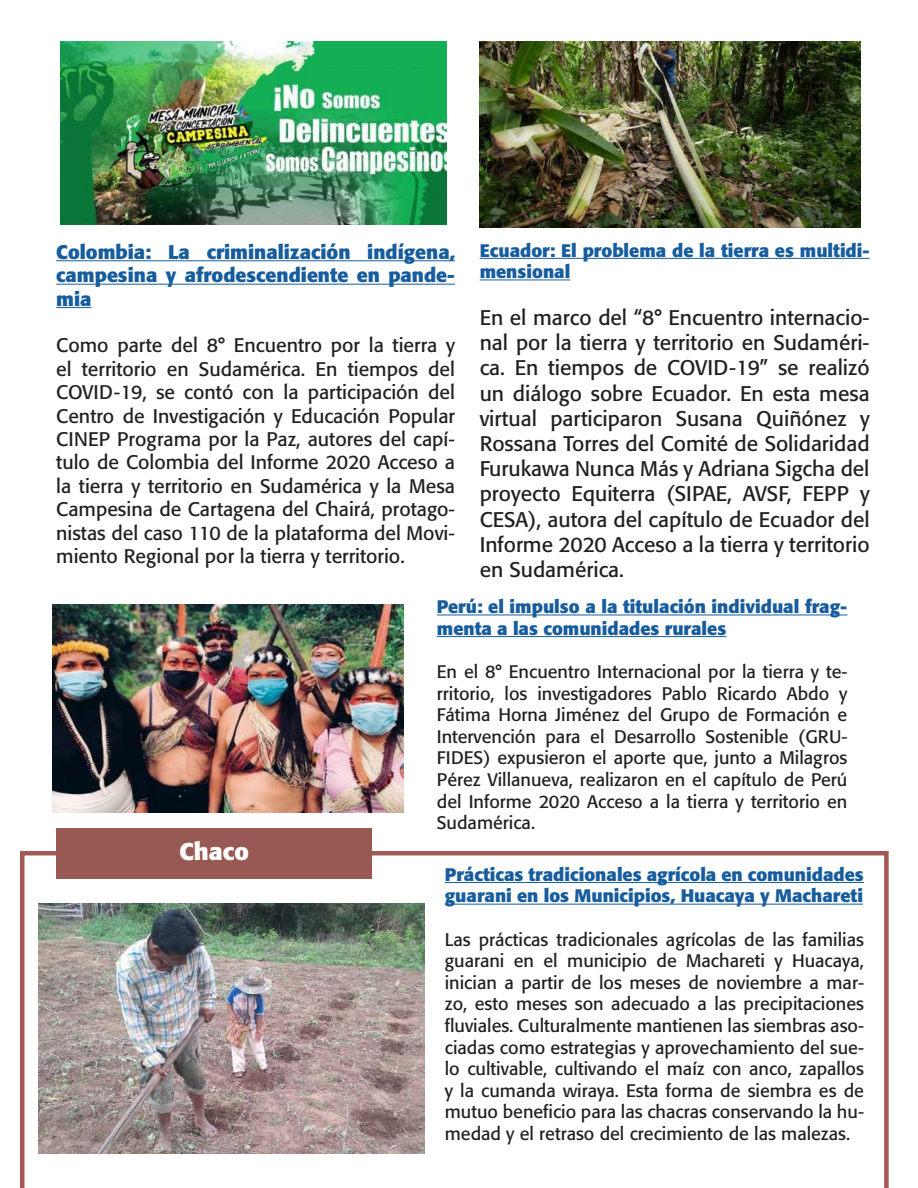
<style>
.page{position:relative;width:918px;height:1188px;background:#fff}
.page>*{position:absolute;margin:0;border:0;box-sizing:border-box;transform-origin:0 0}
.t1{font:700 24px "Formata";color:#fff}
.t2{font:21px/25.2px "Formata";color:#231f20;text-align:justify}
.t3{font:19.5px/23.4px "Formata";color:#231f20;text-align:justify}
.t4{font:700 19.5px/23.4px "Formata";color:#175d9e;text-align:justify}
.t5{font:18px/21.6px "Formata";color:#231f20;text-align:justify}
.t6{font:700 18px/21.6px "Formata";color:#175d9e}
</style>
<div class="page">
<hr style="left:480px;top:258px;width:390px;height:1px;background:#175d9e">
<hr style="left:480px;top:280px;width:90px;height:1px;background:#175d9e">
<hr style="left:437px;top:615px;width:410px;height:1px;background:#175d9e">
<hr style="left:437px;top:636px;width:289px;height:1px;background:#175d9e">
<img style="left:480px;top:42px;width:381px;height:186px">
<img style="left:52px;top:605px;width:352px;height:208px">
<hr style="left:56px;top:260px;width:399px;height:1px;background:#175d9e">
<hr style="left:56px;top:284px;width:399px;height:1px;background:#175d9e">
<hr style="left:56px;top:307px;width:36px;height:1px;background:#175d9e">
<img style="left:60px;top:42px;width:386px;height:182px">
<svg style="left:20px;top:851px;width:869px;height:337px"></svg>
<div style="left:56px;top:828px;width:316px;height:51px;background:#985954"></div>
<hr style="left:445px;top:882px;width:419px;height:1px;background:#175d9e">
<hr style="left:445px;top:904px;width:418px;height:1px;background:#175d9e">
<img style="left:39px;top:903px;width:385px;height:251px">
<p class="t6" style="left:480px;top:239px;width:391px">Ecuador: El problema de la tierra es multidi&shy;mensional</p>
<p class="t2" style="left:480px;top:305px;width:391px">En el marco del “8° Encuentro internacio&shy;nal por la tierra y territorio en Sudaméri&shy;ca. En tiempos de COVID-19” se realizó un diálogo sobre Ecuador. En esta mesa virtual participaron Susana Quiñónez y Rossana Torres del Comité de Solidaridad Furukawa Nunca Más y Adriana Sigcha del proyecto Equiterra (SIPAE, AVSF, FEPP y CESA), autora del capítulo de Ecuador del Informe 2020 Acceso a la tierra y territorio en Sudamérica.</p>
<p class="t6" style="left:437px;top:596px;width:412px">Perú: el impulso a la titulación individual frag&shy;menta a las comunidades rurales</p>
<p class="t5" style="left:437px;top:661px;width:412px">En el 8° Encuentro Internacional por la tierra y te&shy;rritorio, los investigadores Pablo Ricardo Abdo y Fátima Horna Jiménez del Grupo de Formación e Intervención para el Desarrollo Sostenible (GRU-FIDES) expusieron el aporte que, junto a Milagros Pérez Villanueva, realizaron en el capítulo de Perú del Informe 2020 Acceso a la tierra y territorio en Sudamérica.</p>
<p class="t4" style="left:56px;top:240px;width:400px">Colombia: La criminalización indígena, campesina y afrodescendiente en pande&shy;mia</p>
<p class="t3" style="left:56px;top:334px;width:400px">Como parte del 8° Encuentro por la tierra y el territorio en Sudamérica. En tiempos del COVID-19, se contó con la participación del Centro de Investigación y Educación Popular CINEP Programa por la Paz, autores del capí&shy;tulo de Colombia del Informe 2020 Acceso a la tierra y territorio en Sudamérica y la Mesa Campesina de Cartagena del Chairá, protago&shy;nistas del caso 110 de la plataforma del Movi&shy;miento Regional por la tierra y territorio.</p>
<h1 class="t1" style="left:179px;top:836px;width:71px">Chaco</h1>
<p class="t6" style="left:445px;top:863px;width:421px">Prácticas tradicionales agrícola en comunidades guarani en los Municipios, Huacaya y Machareti</p>
<p class="t5" style="left:445px;top:928px;width:421px">Las prácticas tradicionales agrícolas de las familias guarani en el municipio de Machareti y Huacaya, inician a partir de los meses de noviembre a mar&shy;zo, esto meses son adecuado a las precipitaciones fluviales. Culturalmente mantienen las siembras aso&shy;ciadas como estrategias y aprovechamiento del sue&shy;lo cultivable, cultivando el maíz con anco, zapallos y la cumanda wiraya. Esta forma de siembra es de mutuo beneficio para las chacras conservando la hu&shy;medad y el retraso del crecimiento de las malezas.</p>
</div>
